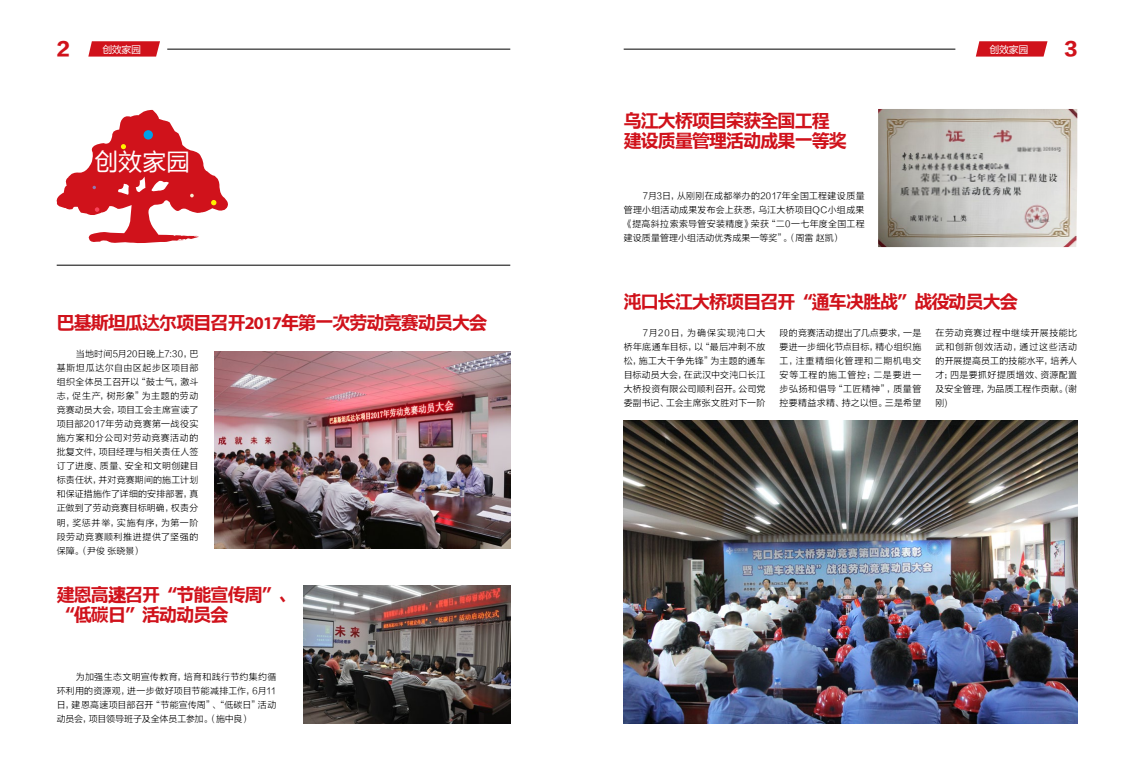
<style>
.page{position:relative;width:1134px;height:780px;background:#fff}
.page>*{position:absolute;margin:0;border:0;box-sizing:border-box;transform-origin:0 0}
.t1{font:24px "FZLTHJW GB1 0";color:#fff}
.t2{font:18px/20px "Ming Lan Bold";letter-spacing:-.05em;color:#d0121b}
.t3{font:18px "FZLTTHJW GB1 0";color:#d0121b}
.t4{font:10px "FZLTHK GBK1 0";letter-spacing:-.05em;color:#fff}
.t5{font:9px/14px "FZLTXHK GBK1 0";letter-spacing:.02em;color:#000;text-align:justify}
</style>
<div class="page">
<img style="left:56px;top:41px;width:1022px;height:683px">
<h2 class="t3" style="left:57px;top:39px;width:14px">2</h2>
<p class="t4" style="left:102px;top:44px;width:40px">创效家园</p>
<p class="t4" style="left:989px;top:44px;width:40px">创效家园</p>
<h2 class="t3" style="left:1064px;top:39px;width:15px">3</h2>
<h1 class="t1" style="left:94px;top:149px;width:97px">创效家园</h1>
<h2 class="t2" style="left:57px;top:313px;width:432px">巴基斯坦瓜达尔项目召开2017年第一次劳动竞赛动员大会</h2>
<p class="t5" style="left:57px;top:347px;width:143px;text-indent:19px">当地时间5月20日晚上7:30，巴基斯坦瓜达尔自由区起步区项目部组织全体员工召开以“鼓士气，激斗志，促生产，树形象”为主题的劳动竞赛动员大会，项目工会主席宣读了项目部2017年劳动竞赛第一战役实施方案和分公司对劳动竞赛活动的批复文件，项目经理与相关责任人签订了进度、质量、安全和文明创建目标责任状，并对竞赛期间的施工计划和保证措施作了详细的安排部署，真正做到了劳动竞赛目标明确，权责分明，奖惩并举，实施有序，为第一阶段劳动竞赛顺利推进提供了坚强的保障。（尹俊 张晓景）</p>
<h2 class="t2" style="left:57px;top:585px;width:242px">建恩高速召开“节能宣传周”、“低碳日”活动动员会</h2>
<p class="t5" style="left:57px;top:670px;width:221px;text-indent:19px">为加强生态文明宣传教育，培育和践行节约集约循环利用的资源观，进一步做好项目节能减排工作，6月11日，建恩高速项目部召开“节能宣传周”、“低碳日”活动动员会，项目领导班子及全体员工参加。（施中良）</p>
<h2 class="t2" style="left:624px;top:111px;width:225px">乌江大桥项目荣获全国工程建设质量管理活动成果一等奖</h2>
<p class="t5" style="left:624px;top:189px;width:242px;text-indent:19px">7月3日，从刚刚在成都举办的2017年全国工程建设质量管理小组活动成果发布会上获悉，乌江大桥项目QC小组成果《提高斜拉索索导管安装精度》荣获“二0一七年度全国工程建设质量管理小组活动优秀成果一等奖”。（周雷 赵凯）</p>
<h2 class="t2" style="left:624px;top:292px;width:396px">沌口长江大桥项目召开“通车决胜战”战役动员大会</h2>
<p class="t5" style="left:624px;top:326px;width:143px;text-indent:19px">7月20日，为确保实现沌口大桥年底通车目标，以“最后冲刺不放松，施工大干争先锋”为主题的通车目标动员大会，在武汉中交沌口长江大桥投资有限公司顺利召开。公司党委副书记、工会主席张文胜对下一阶</p>
<p class="t5" style="left:780px;top:326px;width:143px">段的竞赛活动提出了几点要求，一是要进一步细化节点目标，精心组织施工，注重精细化管理和二期机电交安等工程的施工管控；二是要进一步弘扬和倡导“工匠精神”，质量管控要精益求精、持之以恒。三是希望</p>
<p class="t5" style="left:935px;top:326px;width:143px">在劳动竞赛过程中继续开展技能比武和创新创效活动，通过这些活动的开展提高员工的技能水平，培养人才；四是要抓好提质增效、资源配置及安全管理，为品质工程作贡献。(谢刚)</p>
</div>
